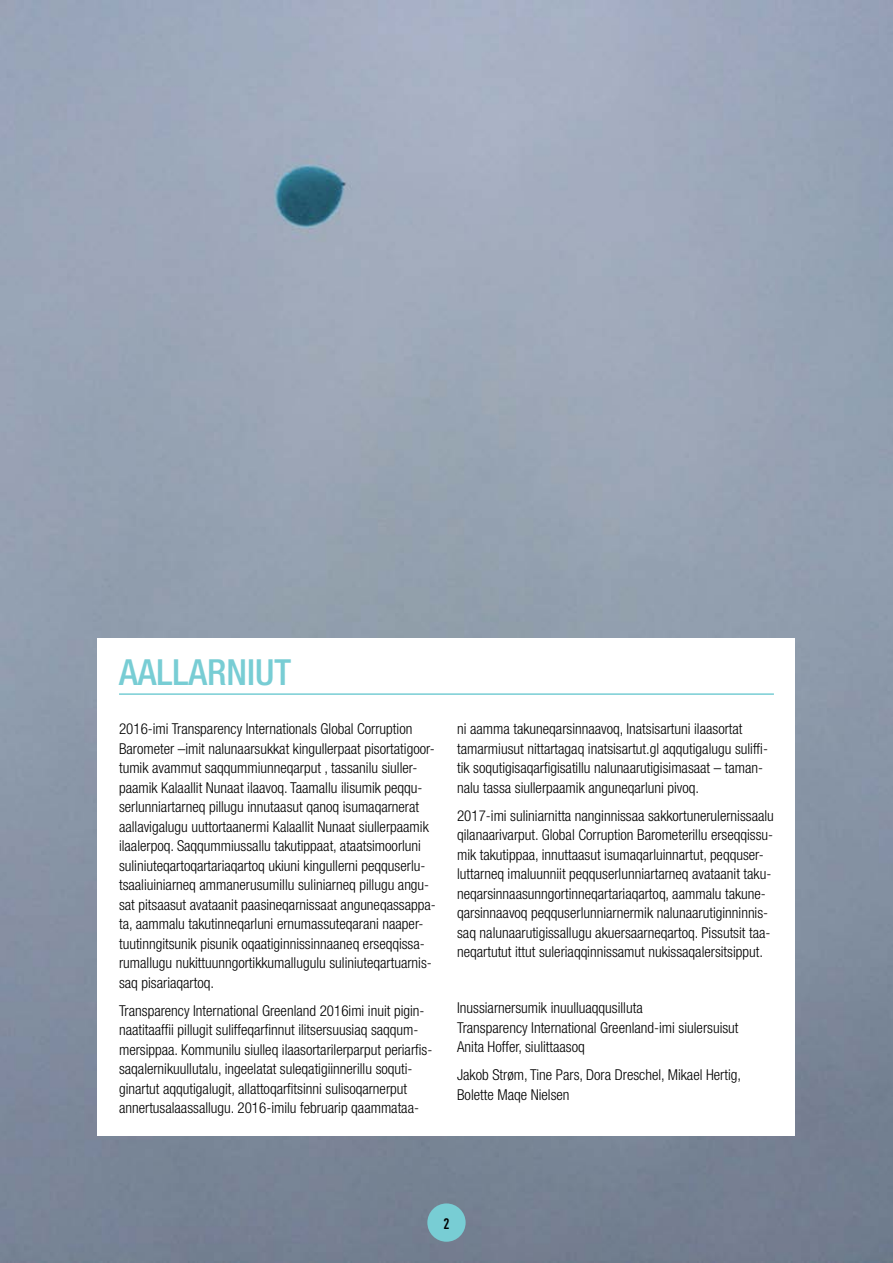
<style>
.page{position:relative;width:893px;height:1263px;background:#fff}
.page>*{position:absolute;margin:0;border:0;box-sizing:border-box;transform-origin:0 0}
.Overskrift_1{font:500 condensed 36px "Helvetica Neue LT Std";color:#78cdd4}
.Brød{font:300 condensed 15px/19.5px "Helvetica Neue LT Std";color:#000}
.t1{font:700 15px "DIN Cond";color:#000}
</style>
<div class="page">
<img style="left:0;top:0;width:893px;height:1263px">
<div style="left:98px;top:638px;width:697px;height:497px;background:#fff"></div>
<hr style="left:119px;top:693px;width:655px;height:2px;background:#78cdd4">
<div style="left:427px;top:1203px;width:39px;height:39px;background:#78cdd4;border-radius:50%"></div>
<p class="Overskrift_1" style="left:119px;top:651px;width:174px">AALLARNIUT</p>
<p class="Brød" style="left:119px;top:719px;width:317px">2016-imi Transparency Internationals Global Corruption Barometer –imit nalunaarsukkat kingullerpaat pisortatigoor&shy;tumik avammut saqqummiunneqarput , tassanilu siuller&shy;paamik Kalaallit Nunaat ilaavoq. Taamallu ilisumik peqqu&shy;serlunniartarneq pillugu innutaasut qanoq isumaqarnerat aallavigalugu uuttortaanermi Kalaallit Nunaat siullerpaamik ilaalerpoq. Saqqummiussallu takutippaat, ataatsimoorluni suliniuteqartoqartariaqartoq ukiuni kingullerni peqquserlu&shy;tsaaliuiniarneq ammanerusumillu suliniarneq pillugu angu&shy;sat pitsaasut avataanit paasineqarnissaat anguneqassappa&shy;ta, aammalu takutinneqarluni ernumassuteqarani naaper&shy;tuutinngitsunik pisunik oqaatiginnissinnaaneq erseqqissa&shy;rumallugu nukittuunngortikkumallugulu suliniuteqartuarnis&shy;saq pisariaqartoq.</p>
<p class="Brød" style="left:119px;top:1000px;width:315px">Transparency International Greenland 2016imi inuit pigin&shy;naatitaaffii pillugit suliffeqarfinnut ilitsersuusiaq saqqum&shy;mersippaa. Kommunilu siulleq ilaasortarilerparput periarfis&shy;saqalernikuullutalu, ingeelatat suleqatigiinnerillu soquti&shy;ginartut aqqutigalugit, allattoqarfitsinni sulisoqarnerput annertusalaassallugu. 2016-imilu februarip qaammataa-</p>
<p class="Brød" style="left:457px;top:719px;width:312px">ni aamma takuneqarsinnaavoq, Inatsisartuni ilaasortat tamarmiusut nittartagaq inatsisartut.gl aqqutigalugu suliffi&shy;tik soqutigisaqarfigisatillu nalunaarutigisimasaat – taman&shy;nalu tassa siullerpaamik anguneqarluni pivoq.</p>
<p class="Brød" style="left:457px;top:805px;width:318px">2017-imi suliniarnitta nanginnissaa sakkortunerulernissaalu qilanaarivarput. Global Corruption Barometerillu erseqqissu&shy;mik takutippaa, innuttaasut isumaqarluinnartut, peqquser&shy;luttarneq imaluunniit peqquserlunniartarneq avataanit taku&shy;neqarsinnaasunngortinneqartariaqartoq, aammalu takune&shy;qarsinnaavoq peqquserlunniarnermik nalunaarutiginninnis&shy;saq nalunaarutigissallugu akuersaarneqartoq. Pissutsit taa&shy;neqartutut ittut suleriaqqinnissamut nukissaqalersitsipput.</p>
<p class="Brød" style="left:457px;top:998px;width:283px">Inussiarnersumik inuulluaqqusilluta<br>Transparency International Greenland-imi siulersuisut<br>Anita Hoffer, siulittaasoq</p>
<p class="Brød" style="left:457px;top:1065px;width:285px">Jakob Strøm, Tine Pars, Dora Dreschel, Mikael Hertig,<br>Bolette Maqe Nielsen</p>
<p class="t1" style="left:443px;top:1214px;width:8px">2</p>
</div>
